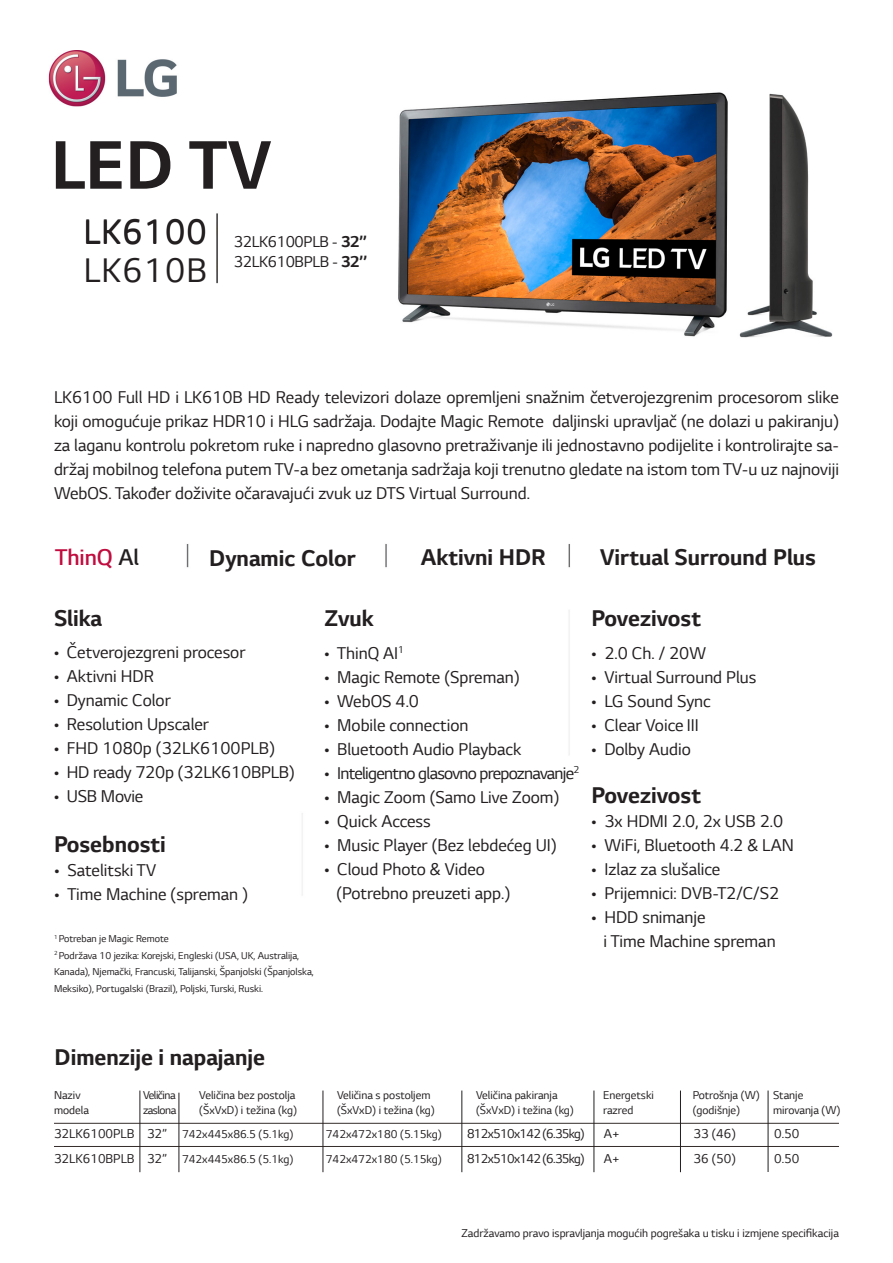
<style>
.page{position:relative;width:893px;height:1263px;background:#fff}
.page>*{position:absolute;margin:0;border:0;box-sizing:border-box;transform-origin:0 0}
.t1{font:700 72px "LG Smart";color:#231f20}
.t2{font:36px "LG Smart";letter-spacing:.03em;color:#231f20}
.t3{font:700 24px "LG Smart";color:#231f20}
.t4{font:300 24px "LG Smart";color:#c00c3f}
.t5{font:18px/24px "LG Smart";color:#231f20;text-align:justify}
.t6{font:18px "LG Smart";letter-spacing:-.04em;color:#231f20}
.t7{font:16.5px "LG Smart";letter-spacing:-.02em;color:#231f20}
.t8{font:13.5px/25.5px "LG Smart";color:#231f20}
.t9{font:13.5px "LG Smart";letter-spacing:-.05em;color:#231f20}
.t10{font:12px/14.4px "LG Smart";color:#231f20}
.t11{font:12px/14.4px "LG Smart";letter-spacing:-.04em;color:#231f20}
.t12{font:10.5px/16.5px "LG Smart";color:#231f20}
.s1{font-weight:700}
.s2{color:#231f20}
</style>
<div class="page">
<img style="left:48px;top:50px;width:791px;height:1123px">
<hr style="left:54px;top:1146px;width:785px;height:1px;background:#342c2b">
<hr style="left:54px;top:1123px;width:785px;height:1px;background:#342c2b">
<hr style="left:140px;top:1090px;width:1px;height:82px;background:#231f20">
<hr style="left:179px;top:1093px;width:1px;height:79px;background:#231f20">
<hr style="left:323px;top:1090px;width:1px;height:82px;background:#231f20">
<hr style="left:462px;top:1090px;width:1px;height:82px;background:#231f20">
<hr style="left:594px;top:1090px;width:1px;height:82px;background:#231f20">
<hr style="left:680px;top:1090px;width:1px;height:82px;background:#231f20">
<hr style="left:768px;top:1090px;width:1px;height:82px;background:#231f20">
<p class="t1" style="left:51px;top:122px;width:222px">LED TV</p>
<p class="t2" style="left:84px;top:210px;width:124px">LK6100</p>
<p class="t2" style="left:84px;top:249px;width:125px">LK610B</p>
<p class="t7" style="left:234px;top:232px;width:135px">32LK6100PLB - <span class="s1">32’’</span></p>
<p class="t7" style="left:234px;top:252px;width:135px">32LK610BPLB - <span class="s1">32’’</span></p>
<p class="t5" style="left:54px;top:385px;width:786px">LK6100 Full HD i LK610B HD Ready televizori dolaze opremljeni snažnim četverojezgrenim procesorom slike koji omogućuje prikaz HDR10 i HLG sadržaja. Dodajte Magic Remote daljinski upravljač (ne dolazi u pakiranju) za laganu kontrolu pokretom ruke i napredno glasovno pretraživanje ili jednostavno podijelite i kontrolirajte sa&shy;držaj mobilnog telefona putem TV-a bez ometanja sadržaja koji trenutno gledate na istom tom TV-u uz najnoviji WebOS. Također doživite očaravajući zvuk uz DTS Virtual Surround.</p>
<p class="t4" style="left:55px;top:543px;width:85px">ThinQ <span class="s2">Al</span></p>
<p class="t3" style="left:209px;top:543px;width:148px">Dynamic Color</p>
<p class="t3" style="left:421px;top:542px;width:126px">Aktivni HDR</p>
<p class="t3" style="left:600px;top:542px;width:217px">Virtual Surround Plus</p>
<p class="t3" style="left:54px;top:604px;width:49px">Slika</p>
<p class="t5" style="left:54px;top:640px;width:193px">• Četverojezgreni procesor</p>
<p class="t5" style="left:54px;top:664px;width:101px">• Aktivni HDR</p>
<p class="t5" style="left:54px;top:688px;width:118px">• Dynamic Color</p>
<p class="t5" style="left:54px;top:712px;width:157px">• Resolution Upscaler</p>
<p class="t5" style="left:54px;top:736px;width:222px">• FHD 1080p (32LK6100PLB)</p>
<p class="t5" style="left:54px;top:760px;width:242px">• HD ready 720p (32LK610BPLB)</p>
<p class="t5" style="left:54px;top:784px;width:91px">• USB Movie</p>
<p class="t3" style="left:54px;top:829px;width:113px">Posebnosti</p>
<p class="t5" style="left:55px;top:858px;width:103px">• Satelitski TV</p>
<p class="t5" style="left:55px;top:882px;width:195px">• Time Machine (spreman )</p>
<p class="t12" style="left:54px;top:930px;width:116px"><sup>1</sup> Potreban je Magic Remote</p>
<p class="t12" style="left:54px;top:947px;width:261px"><sup>2</sup> Podržava 10 jezika: Korejski, Engleski (USA, UK, Australija,<br>Kanada), Njemački, Francuski, Talijanski, Španjolski (Španjolska,<br>Meksiko), Portugalski (Brazil), Poljski, Turski, Ruski.</p>
<p class="t3" style="left:324px;top:604px;width:50px">Zvuk</p>
<p class="t3" style="left:592px;top:604px;width:111px">Povezivost</p>
<p class="t5" style="left:324px;top:641px;width:81px">• ThinQ AI<sup>1</sup></p>
<p class="t5" style="left:324px;top:665px;width:197px">• Magic Remote (Spreman)</p>
<p class="t5" style="left:324px;top:689px;width:96px">• WebOS 4.0</p>
<p class="t5" style="left:324px;top:713px;width:146px">• Mobile connection</p>
<p class="t5" style="left:324px;top:737px;width:199px">• Bluetooth Audio Playback</p>
<p class="t6" style="left:324px;top:762px;width:256px">• Inteligentno glasovno prepoznavanje<sup>2</sup></p>
<p class="t5" style="left:324px;top:785px;width:236px">• Magic Zoom (Samo Live Zoom)</p>
<p class="t5" style="left:324px;top:809px;width:108px">• Quick Access</p>
<p class="t5" style="left:324px;top:833px;width:234px">• Music Player (Bez lebdećeg UI)</p>
<p class="t5" style="left:324px;top:857px;width:162px">• Cloud Photo &amp; Video</p>
<p class="t5" style="left:336px;top:881px;width:175px">(Potrebno preuzeti app.)</p>
<p class="t5" style="left:592px;top:641px;width:116px">• 2.0 Ch. / 20W</p>
<p class="t5" style="left:592px;top:665px;width:166px">• Virtual Surround Plus</p>
<p class="t5" style="left:592px;top:689px;width:121px">• LG Sound Sync</p>
<p class="t5" style="left:592px;top:713px;width:109px">• Clear Voice III</p>
<p class="t5" style="left:592px;top:737px;width:101px">• Dolby Audio</p>
<p class="t3" style="left:592px;top:780px;width:111px">Povezivost</p>
<p class="t5" style="left:592px;top:809px;width:193px">• 3x HDMI 2.0, 2x USB 2.0</p>
<p class="t5" style="left:592px;top:833px;width:204px">• WiFi, Bluetooth 4.2 &amp; LAN</p>
<p class="t5" style="left:592px;top:857px;width:130px">• Izlaz za slušalice</p>
<p class="t5" style="left:592px;top:881px;width:189px">• Prijemnici: DVB-T2/C/S2</p>
<p class="t5" style="left:592px;top:905px;width:116px">• HDD snimanje</p>
<p class="t5" style="left:604px;top:929px;width:173px">i Time Machine spreman</p>
<p class="t3" style="left:55px;top:1042px;width:212px">Dimenzije i napajanje</p>
<p class="t10" style="left:54px;top:1088px;width:28px">Naziv</p>
<p class="t10" style="left:54px;top:1102px;width:37px">modela</p>
<p class="t11" style="left:143px;top:1088px;width:35px">Veličina zaslona</p>
<p class="t10" style="left:199px;top:1088px;width:99px">Veličina bez postolja (ŠxVxD) i težina (kg)</p>
<p class="t10" style="left:337px;top:1088px;width:99px">Veličina s postoljem (ŠxVxD) i težina (kg)</p>
<p class="t10" style="left:476px;top:1088px;width:83px">Veličina pakiranja</p>
<p class="t10" style="left:476px;top:1102px;width:99px">(ŠxVxD) i težina (kg)</p>
<p class="t8" style="left:54px;top:1121px;width:82px">32LK6100PLB</p>
<p class="t8" style="left:54px;top:1146px;width:82px">32LK610BPLB</p>
<p class="t8" style="left:147px;top:1121px;width:22px">32”<br>32”</p>
<p class="t10" style="left:182px;top:1127px;width:113px">742x445x86.5 (5.1kg)</p>
<p class="t10" style="left:182px;top:1152px;width:113px">742x445x86.5 (5.1kg)</p>
<p class="t10" style="left:326px;top:1127px;width:117px">742x472x180 (5.15kg)</p>
<p class="t10" style="left:326px;top:1152px;width:117px">742x472x180 (5.15kg)</p>
<p class="t9" style="left:467px;top:1125px;width:119px">812x510x142 (6.35kg)</p>
<p class="t9" style="left:467px;top:1151px;width:119px">812x510x142 (6.35kg)</p>
<p class="t10" style="left:603px;top:1088px;width:52px">Energetski razred</p>
<p class="t10" style="left:693px;top:1088px;width:68px">Potrošnja (W) (godišnje)</p>
<p class="t10" style="left:773px;top:1088px;width:69px">Stanje mirovanja (W)</p>
<p class="t8" style="left:604px;top:1121px;width:17px">A+</p>
<p class="t8" style="left:604px;top:1146px;width:17px">A+</p>
<p class="t8" style="left:693px;top:1121px;width:44px">33 (46)</p>
<p class="t8" style="left:693px;top:1146px;width:44px">36 (50)</p>
<p class="t8" style="left:774px;top:1121px;width:27px">0.50</p>
<p class="t8" style="left:774px;top:1146px;width:27px">0.50</p>
<p class="t10" style="left:462px;top:1226px;width:379px">Zadržavamo pravo ispravljanja mogućih pogrešaka u tisku i izmjene specifikacija</p>
</div>
